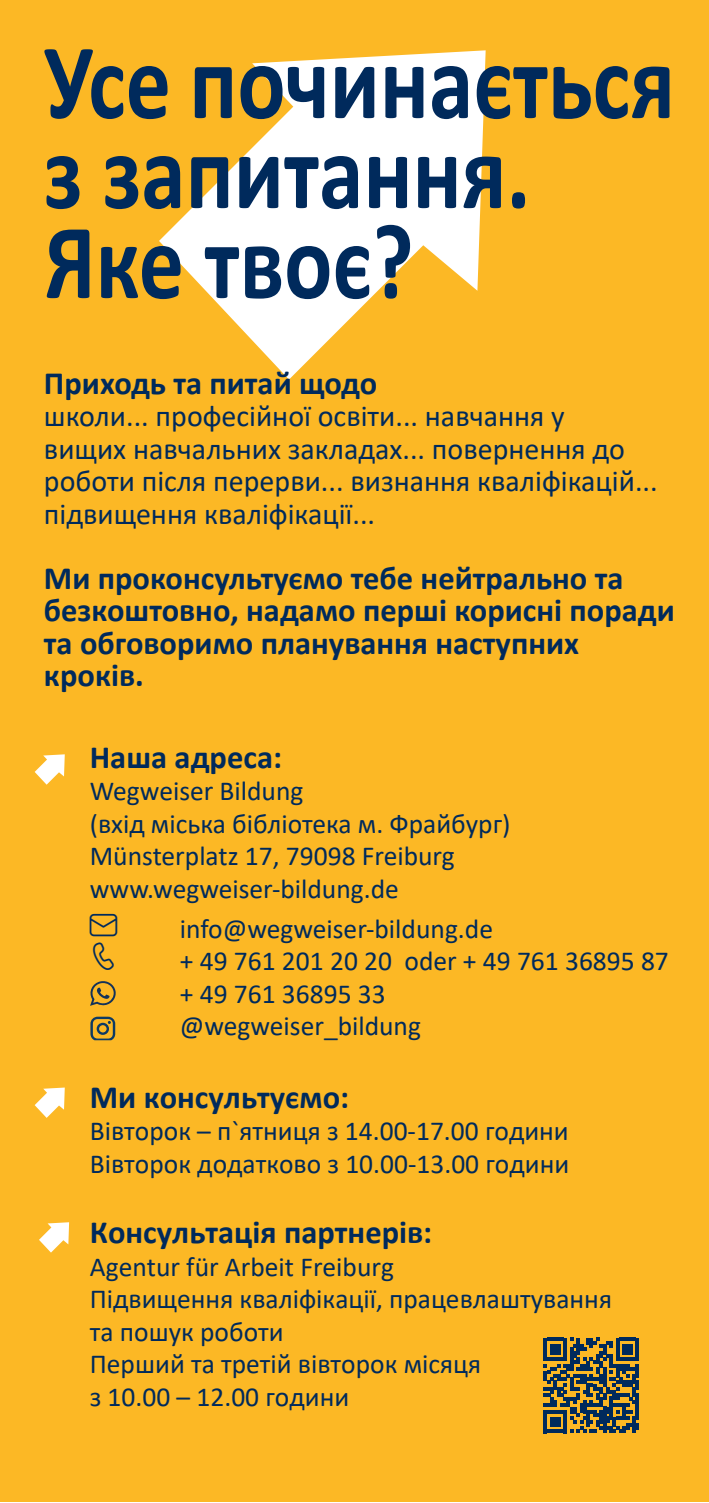
<style>
.page{position:relative;width:709px;height:1503px;background:#fff}
.page>*{position:absolute;margin:0;border:0;box-sizing:border-box;transform-origin:0 0}
.t1{font:700 108px/90px "Calibri";color:#002a5c;scale:.83 1}
.t2{font:700 32.5px/32.5px "Calibri";color:#002a5c}
.t3{font:30px/32.5px "Calibri";color:#002a5c}
.t4{font:27.5px/32.5px "Calibri";color:#002a5c}
</style>
<div class="page">
<div style="left:0;top:0;width:709px;height:1501px;background:#fcb825"></div>
<svg style="left:159px;top:50px;width:326px;height:329px;fill:#fff"></svg>
<svg style="left:35px;top:754px;width:30px;height:30px"></svg>
<svg style="left:35px;top:1087px;width:30px;height:30px"></svg>
<svg style="left:39px;top:1222px;width:30px;height:30px"></svg>
<svg style="left:90px;top:1016px;width:25px;height:24px"></svg>
<svg style="left:90px;top:981px;width:26px;height:24px"></svg>
<svg style="left:543px;top:1337px;width:96px;height:96px"></svg>
<h1 class="t1" style="left:44px;top:36px;width:761px">Усе починається з запитання.<br>Яке твоє?</h1>
<p class="t2" style="left:44px;top:366px;width:335px">Приходь та питай щодо</p>
<p class="t3" style="left:44px;top:399px;width:615px">школи... професійної освіти... навчання у<br>вищих навчальних закладах... повернення до роботи після перерви... визнання кваліфікацій... підвищення кваліфікації...</p>
<p class="t2" style="left:44px;top:561px;width:632px">Ми проконсультуємо тебе нейтрально та безкоштовно, надамо перші корисні поради та обговоримо планування наступних кроків.</p>
<p class="t2" style="left:90px;top:740px;width:194px">Наша адреса:</p>
<p class="t4" style="left:90px;top:774px;width:422px">Wegweiser Bildung<br>(вхід міська бібліотека м. Фрайбург)<br>Münsterplatz 17, 79098 Freiburg www.wegweiser-bildung.de</p>
<p class="t4" style="left:180px;top:911px;width:490px">info@wegweiser-bildung.de<br>+ 49 761 201 20 20 oder + 49 761 36895 87 + 49 761 36895 33<br>@wegweiser_bildung</p>
<p class="t2" style="left:90px;top:1080px;width:261px">Ми консультуємо:</p>
<p class="t4" style="left:90px;top:1114px;width:481px">Вівторок – п`ятниця з 14.00-17.00 години<br>Вівторок додатково з 10.00-13.00 години</p>
<p class="t2" style="left:90px;top:1215px;width:344px">Консультація партнерів:</p>
<p class="t4" style="left:90px;top:1249px;width:524px">Agentur für Arbeit Freiburg<br>Підвищення кваліфікації, працевлаштування та пошук роботи<br>Перший та третій вівторок місяця<br>з 10.00 – 12.00 години</p>
</div>
